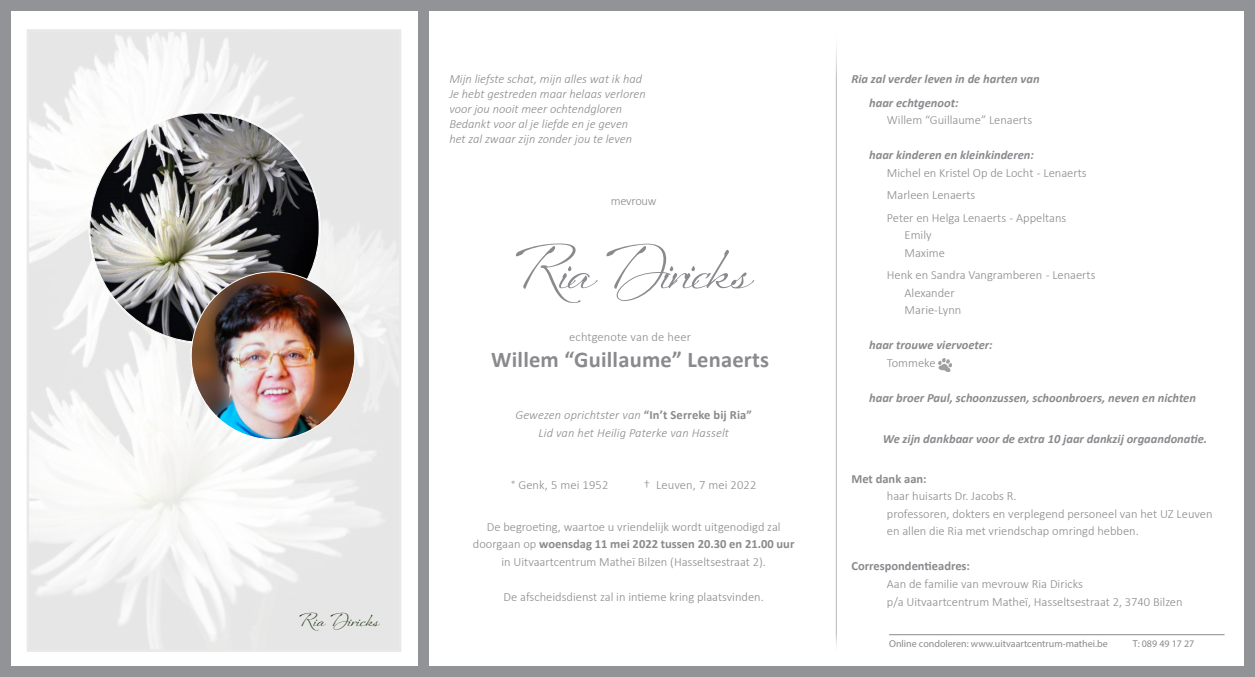
<style>
.page{position:relative;width:1255px;height:677px;background:#fff}
.page>*{position:absolute;margin:0;border:0;box-sizing:border-box;transform-origin:0 0}
.t1{font:58.75px "Sheila";letter-spacing:-.06em;color:#8a898d}
.t2{font:700 22.5px "Calibri";letter-spacing:.01em;color:#8a898d}
.t3{font:17.5px "Sheila";color:#213b13}
.t4{font:300 12.5px "Calibri";color:#8a898d}
.t5{font:italic 300 12.5px "Calibri";color:#8a898d}
.t6{font:italic 700 12.5px "Calibri";color:#8a898d}
.t7{font:700 12.5px "Calibri";color:#8a898d}
.t8{font:300 12.5px "Calibri";letter-spacing:-.02em;color:#8a898d}
.t9{font:10px "Myriad Pro";color:#8a898d}
.s1{font-weight:700;font-style:normal}
.s2{font-weight:300}
</style>
<div class="page">
<div style="left:418px;top:0;width:11px;height:677px;background:#919396"></div>
<div style="left:1244px;top:0;width:10px;height:677px;background:#919396"></div>
<hr style="left:889px;top:634px;width:335px;height:1px;background:#8a898d">
<div style="left:0;top:0;width:1254px;height:11px;background:#919396"></div>
<div style="left:0;top:0;width:11px;height:677px;background:#919396"></div>
<hr style="left:835px;top:24px;width:1px;height:632px;background:#231f20">
<div style="left:3px;top:667px;width:1251px;height:10px;background:#919396"></div>
<svg style="left:938px;top:358px;width:13px;height:13px"></svg>
<img style="left:89px;top:113px;width:231px;height:230px;border-radius:115px">
<img style="left:189px;top:269px;width:168px;height:172px">
<p class="t3" style="left:299px;top:609px;width:83px">Ria Diricks</p>
<p class="t5" style="left:449px;top:71px;width:194px">Mijn liefste schat, mijn alles wat ik had</p>
<p class="t5" style="left:449px;top:86px;width:198px">Je hebt gestreden maar helaas verloren</p>
<p class="t5" style="left:449px;top:101px;width:174px">voor jou nooit meer ochtendgloren</p>
<p class="t5" style="left:449px;top:116px;width:180px">Bedankt voor al je liefde en je geven</p>
<p class="t5" style="left:449px;top:131px;width:184px">het zal zwaar zijn zonder jou te leven</p>
<p class="t8" style="left:610px;top:193px;width:47px">mevrouw</p>
<p class="t1" style="left:515px;top:233px;width:243px">Ria Diricks</p>
<p class="t4" style="left:569px;top:329px;width:123px">echtgenote van de heer</p>
<p class="t2" style="left:491px;top:343px;width:279px">Willem “Guillaume” Lenaerts</p>
<p class="t5" style="left:515px;top:407px;width:238px">Gewezen oprichtster van <span class="s1">“In’t Serreke bij Ria”</span></p>
<p class="t5" style="left:538px;top:425px;width:192px">Lid van het Heilig Paterke van Hasselt</p>
<p class="t4" style="left:511px;top:477px;width:99px">° Genk, 5 mei 1952</p>
<p class="t4" style="left:644px;top:477px;width:114px">† Leuven, 7 mei 2022</p>
<p class="t4" style="left:487px;top:519px;width:295px">De begroeting, waartoe u vriendelijk wordt uitgenodigd zal</p>
<p class="t7" style="left:473px;top:535px;width:323px"><span class="s2">doorgaan op</span> woensdag 11 mei 2022 tussen 20.30 en 21.00 uur</p>
<p class="t4" style="left:501px;top:554px;width:266px">in Uitvaartcentrum Matheï Bilzen (Hasseltsestraat 2).</p>
<p class="t4" style="left:503px;top:589px;width:261px">De afscheidsdienst zal in intieme kring plaatsvinden.</p>
<p class="t6" style="left:851px;top:70px;width:190px">Ria zal verder leven in de harten van</p>
<p class="t6" style="left:869px;top:94px;width:91px">haar echtgenoot:</p>
<p class="t4" style="left:886px;top:112px;width:147px">Willem “Guillaume” Lenaerts</p>
<p class="t6" style="left:869px;top:146px;width:166px">haar kinderen en kleinkinderen:</p>
<p class="t4" style="left:886px;top:165px;width:201px">Michel en Kristel Op de Locht - Lenaerts</p>
<p class="t4" style="left:886px;top:187px;width:90px">Marleen Lenaerts</p>
<p class="t4" style="left:886px;top:210px;width:181px">Peter en Helga Lenaerts - Appeltans</p>
<p class="t4" style="left:904px;top:227px;width:29px">Emily</p>
<p class="t4" style="left:904px;top:245px;width:42px">Maxime</p>
<p class="t4" style="left:886px;top:267px;width:210px">Henk en Sandra Vangramberen - Lenaerts</p>
<p class="t4" style="left:904px;top:285px;width:52px">Alexander</p>
<p class="t4" style="left:904px;top:302px;width:58px">Marie-Lynn</p>
<p class="t6" style="left:869px;top:336px;width:125px">haar trouwe viervoeter:</p>
<p class="t4" style="left:886px;top:355px;width:50px">Tommeke</p>
<p class="t6" style="left:869px;top:389px;width:328px">haar broer Paul, schoonzussen, schoonbroers, neven en nichten</p>
<p class="t6" style="left:882px;top:430px;width:326px">We zijn dankbaar voor de extra 10 jaar dankzij orgaandonatie.</p>
<p class="t7" style="left:851px;top:470px;width:77px">Met dank aan:</p>
<p class="t4" style="left:886px;top:488px;width:131px">haar huisarts Dr. Jacobs R.</p>
<p class="t4" style="left:886px;top:506px;width:327px">professoren, dokters en verplegend personeel van het UZ Leuven</p>
<p class="t4" style="left:886px;top:523px;width:253px">en allen die Ria met vriendschap omringd hebben.</p>
<p class="t7" style="left:851px;top:557px;width:120px">Correspondentieadres:</p>
<p class="t4" style="left:886px;top:576px;width:197px">Aan de familie van mevrouw Ria Diricks</p>
<p class="t4" style="left:886px;top:593px;width:297px">p/a Uitvaartcentrum Matheï, Hasseltsestraat 2, 3740 Bilzen</p>
<p class="t9" style="left:889px;top:637px;width:220px">Online condoleren: www.uitvaartcentrum-mathei.be</p>
<p class="t9" style="left:1132px;top:637px;width:63px">T: 089 49 17 27</p>
</div>
